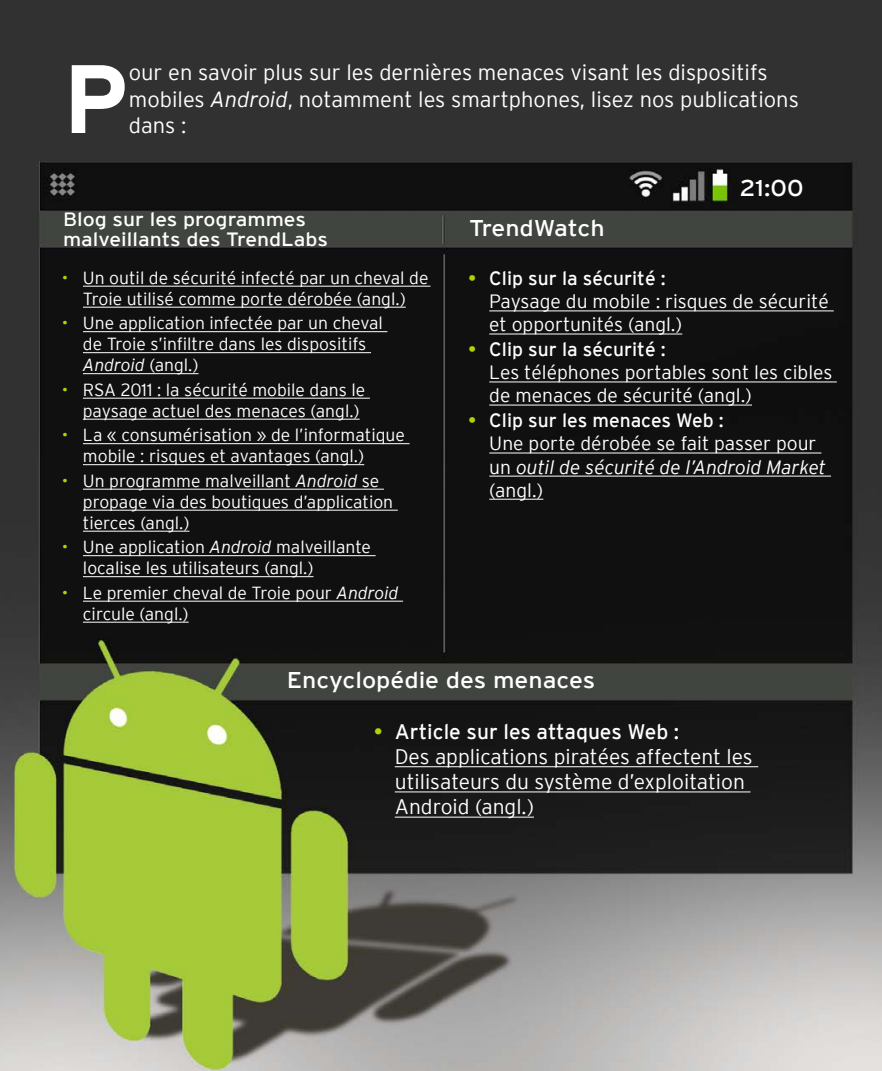
<style>
.page{position:relative;width:882px;height:1071px;background:#fff}
.page>*{position:absolute;margin:0;border:0;box-sizing:border-box;transform-origin:0 0}
.body_text{font:700 96.95px "Interstate";color:#fff}
.t1{font:22.75px "Interstate";color:#fff;scale:1.1 1}
.body_text-2{font:300 21.88px/26.2px "Interstate";color:#fff}
.bulleted_text{font:300 21px/25.2px "Interstate";color:#fff}
.bulleted_text-2{font:300 19.25px/23.1px "Interstate";color:#fff}
.t2{font:19.25px/19.2px "Interstate";color:#fff;scale:1.1 1}
.bulleted_text-3{font:300 17.5px/21px "Interstate";color:#fff}
.s1{font-style:italic}
.s2{color:#b2d202}
.s3{font-weight:400;color:#b2d202}
.s4{font-weight:400}
</style>
<div class="page">
<img style="left:0;top:0;width:882px;height:1071px">
<hr style="left:83px;top:286px;width:348px;height:1px;background:#fff">
<hr style="left:83px;top:307px;width:323px;height:1px;background:#fff">
<hr style="left:83px;top:331px;width:304px;height:1px;background:#fff">
<hr style="left:83px;top:352px;width:288px;height:1px;background:#fff">
<hr style="left:83px;top:373px;width:116px;height:1px;background:#fff">
<hr style="left:83px;top:398px;width:287px;height:1px;background:#fff">
<hr style="left:83px;top:419px;width:277px;height:1px;background:#fff">
<hr style="left:83px;top:443px;width:327px;height:1px;background:#fff">
<hr style="left:83px;top:464px;width:281px;height:1px;background:#fff">
<hr style="left:83px;top:489px;width:301px;height:1px;background:#fff">
<hr style="left:83px;top:510px;width:315px;height:1px;background:#fff">
<hr style="left:83px;top:531px;width:106px;height:1px;background:#fff">
<hr style="left:83px;top:555px;width:293px;height:1px;background:#fff">
<hr style="left:83px;top:576px;width:230px;height:1px;background:#fff">
<hr style="left:83px;top:601px;width:320px;height:1px;background:#fff">
<hr style="left:83px;top:622px;width:106px;height:1px;background:#fff">
<hr style="left:489px;top:311px;width:345px;height:1px;background:#fff">
<hr style="left:489px;top:334px;width:193px;height:1px;background:#fff">
<hr style="left:489px;top:382px;width:348px;height:1px;background:#fff">
<hr style="left:489px;top:405px;width:263px;height:1px;background:#fff">
<hr style="left:489px;top:453px;width:332px;height:1px;background:#fff">
<hr style="left:489px;top:476px;width:342px;height:1px;background:#fff">
<hr style="left:489px;top:499px;width:54px;height:1px;background:#fff">
<hr style="left:395px;top:766px;width:363px;height:1px;background:#fff">
<hr style="left:395px;top:792px;width:356px;height:1px;background:#fff">
<hr style="left:395px;top:817px;width:139px;height:1px;background:#fff">
<p class="body_text" style="left:63px;top:45px;width:67px">P</p>
<p class="body_text-2" style="left:129px;top:59px;width:672px">our en savoir plus sur les dernières menaces visant les dispositifs mobiles <span class="s1">Android</span>, notamment les smartphones, lisez nos publications dans :</p>
<p class="t2" style="left:63px;top:210px;width:242px">Blog sur les programmes malveillants des TrendLabs</p>
<p class="bulleted_text-3" style="left:62px;top:267px;width:368px;text-align:center"><span class="s2">•</span> Un outil de sécurité infecté par un cheval de<br>Troie utilisé comme porte dérobée (angl.)</p>
<p class="bulleted_text-3" style="left:83px;top:313px;width:301px;text-indent:-21px"><span class="s2">•</span> Une application infectée par un cheval de Troie s’infiltre dans les dispositifs<br><span class="s1">Android</span> (angl.)</p>
<p class="bulleted_text-3" style="left:83px;top:379px;width:284px;text-indent:-21px"><span class="s2">•</span> RSA 2011 : la sécurité mobile dans le paysage actuel des menaces (angl.)</p>
<p class="bulleted_text-3" style="left:83px;top:425px;width:324px;text-indent:-21px"><span class="s2">•</span> La « consumérisation » de l’informatique mobile : risques et avantages (angl.)</p>
<p class="bulleted_text-3" style="left:83px;top:470px;width:312px;text-indent:-21px"><span class="s2">•</span> Un programme malveillant <span class="s1">Android</span> se propage via des boutiques d’application tierces (angl.)</p>
<p class="bulleted_text-3" style="left:83px;top:537px;width:290px;text-indent:-21px"><span class="s2">•</span> Une application <span class="s1">Android</span> malveillante localise les utilisateurs (angl.)</p>
<p class="bulleted_text-3" style="left:83px;top:582px;width:317px;text-indent:-21px"><span class="s2">•</span> Le premier cheval de Troie pour <span class="s1">Android </span>circule (angl.)</p>
<p class="t1" style="left:469px;top:215px;width:125px">TrendWatch</p>
<p class="t1" style="left:740px;top:176px;width:60px">21:00</p>
<p class="bulleted_text-2" style="left:489px;top:267px;width:341px;text-indent:-21px"><span class="s3">•</span> <span class="s4">Clip sur la sécurité :<br></span>Paysage du mobile : risques de sécurité et opportunités (angl.)</p>
<p class="bulleted_text-2" style="left:489px;top:338px;width:345px;text-indent:-21px"><span class="s3">•</span> <span class="s4">Clip sur la sécurité :<br></span>Les téléphones portables sont les cibles de menaces de sécurité (angl.)</p>
<p class="bulleted_text-2" style="left:489px;top:409px;width:338px;text-indent:-21px"><span class="s3">•</span> <span class="s4">Clip sur les menaces Web :<br></span>Une porte dérobée se fait passer pour un <span class="s1">outil de sécurité de l’Android Market </span>(angl.)</p>
<p class="t1" style="left:287px;top:668px;width:282px">Encyclopédie des menaces</p>
<p class="bulleted_text" style="left:395px;top:719px;width:359px;text-indent:-21px"><span class="s3">•</span> <span class="s4">Article sur les attaques Web :<br></span>Des applications piratées affectent les utilisateurs du système d’exploitation<br>Android (angl.)</p>
</div>
